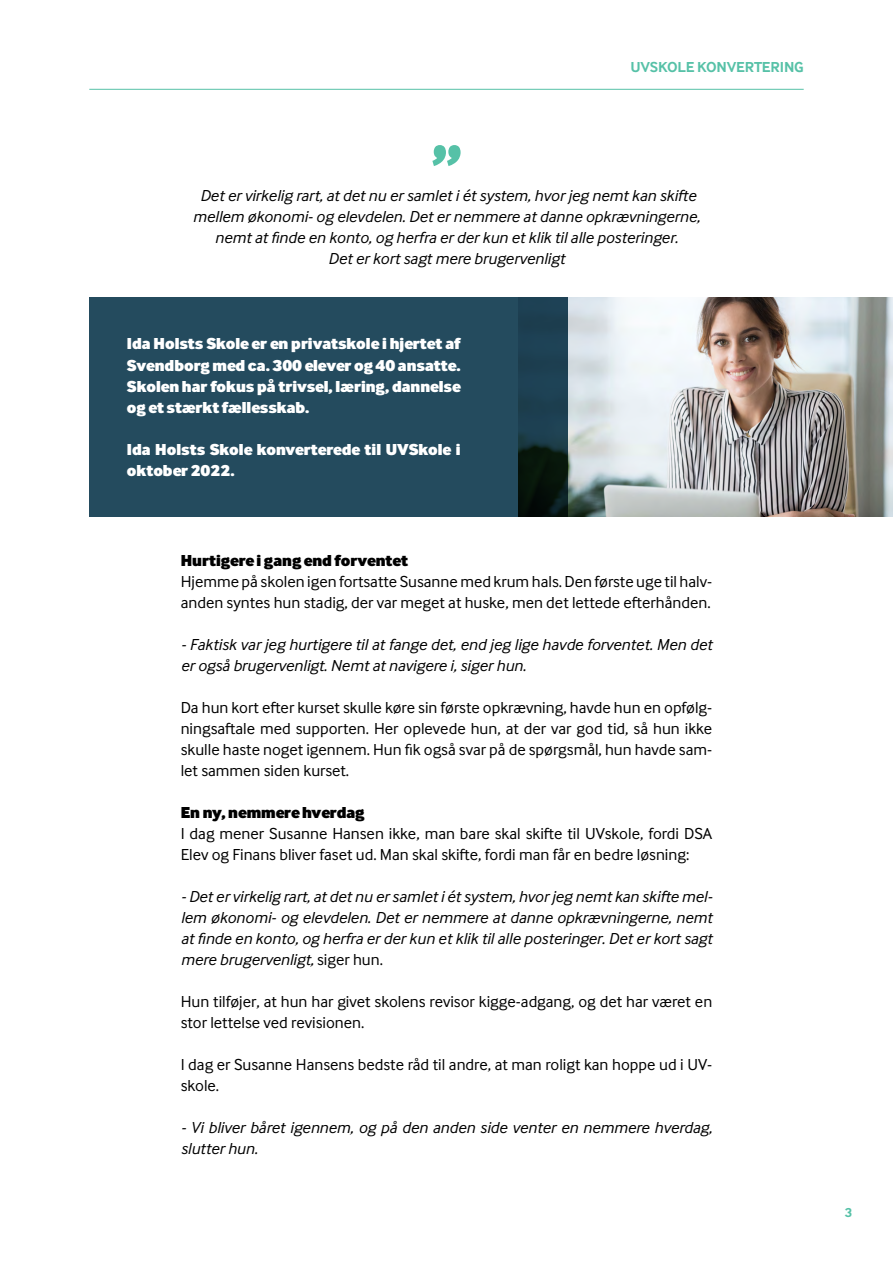
<style>
.page{position:relative;width:893px;height:1263px;background:#fff}
.page>*{position:absolute;margin:0;border:0;box-sizing:border-box;transform-origin:0 0}
.t1{font:16.5px/21px "Inter Face";color:#000}
.t2{font:italic 16.5px/21px "Inter Face";color:#000}
.t3{font:900 16.5px/21px "Inter Face";color:#fff;text-align:justify}
.t4{font:900 16.5px "Inter Face";color:#000}
.t5{font:700 15px "Inter Face";letter-spacing:-.01em;color:#56c1a7}
.t6{font:700 13.5px "Inter Face";color:#56c1a7}
.s1{font-style:normal}
</style>
<div class="page">
<hr style="left:89px;top:89px;width:715px;height:1px;background:#56c1a7">
<svg style="left:432px;top:145px;width:29px;height:21px"></svg>
<img style="left:568px;top:297px;width:325px;height:220px">
<div style="left:89px;top:297px;width:479px;height:220px;background:#244b5e"></div>
<p class="t5" style="left:630px;top:59px;width:175px">UVSKOLE KONVERTERING</p>
<p class="t2" style="left:193px;top:185px;width:509px;text-align:center">Det er virkelig rart, at det nu er samlet i ét system, hvor jeg nemt kan skifte mellem økonomi- og elevdelen. Det er nemmere at danne opkrævningerne, nemt at finde en konto, og herfra er der kun et klik til alle posteringer.<br>Det er kort sagt mere brugervenligt</p>
<p class="t3" style="left:127px;top:333px;width:335px">Ida Holsts Skole er en privatskole i hjertet af Svendborg med ca. 300 elever og 40 ansatte.<br>Skolen har fokus på trivsel, læring, dannelse og et stærkt fællesskab.</p>
<p class="t3" style="left:127px;top:438px;width:335px">Ida Holsts Skole konverterede til UVSkole i oktober 2022.</p>
<p class="t4" style="left:181px;top:550px;width:229px">Hurtigere i gang end forventet</p>
<p class="t1" style="left:181px;top:571px;width:533px">Hjemme på skolen igen fortsatte Susanne med krum hals. Den første uge til halv&shy;anden syntes hun stadig, der var meget at huske, men det lettede efterhånden.</p>
<p class="t2" style="left:181px;top:634px;width:533px">- Faktisk var jeg hurtigere til at fange det, end jeg lige havde forventet. Men det er også brugervenligt. Nemt at navigere i, siger hun.</p>
<p class="t1" style="left:181px;top:697px;width:533px;text-align:justify">Da hun kort efter kurset skulle køre sin første opkrævning, havde hun en opfølg&shy;ningsaftale med supporten. Her oplevede hun, at der var god tid, så hun ikke skulle haste noget igennem. Hun fik også svar på de spørgsmål, hun havde sam&shy;let sammen siden kurset.</p>
<p class="t4" style="left:181px;top:802px;width:185px">En ny, nemmere hverdag</p>
<p class="t1" style="left:181px;top:823px;width:533px">I dag mener Susanne Hansen ikke, man bare skal skifte til UVskole, fordi DSA<br>Elev og Finans bliver faset ud. Man skal skifte, fordi man får en bedre løsning:</p>
<p class="t2" style="left:181px;top:886px;width:533px;text-align:justify">- Det er virkelig rart, at det nu er samlet i ét system, hvor jeg nemt kan skifte mel&shy;lem økonomi- og elevdelen. Det er nemmere at danne opkrævningerne, nemt at finde en konto, og herfra er der kun et klik til alle posteringer. Det er kort sagt mere brugervenligt, <span class="s1">siger hun.</span></p>
<p class="t1" style="left:181px;top:991px;width:533px">Hun tilføjer, at hun har givet skolens revisor kigge-adgang, og det har været en stor lettelse ved revisionen.</p>
<p class="t1" style="left:181px;top:1054px;width:533px">I dag er Susanne Hansens bedste råd til andre, at man roligt kan hoppe ud i UV&shy;skole.</p>
<p class="t2" style="left:181px;top:1117px;width:533px">- Vi bliver båret igennem, og på den anden side venter en nemmere hverdag, slutter hun.</p>
<p class="t6" style="left:845px;top:1205px;width:9px">3</p>
</div>
